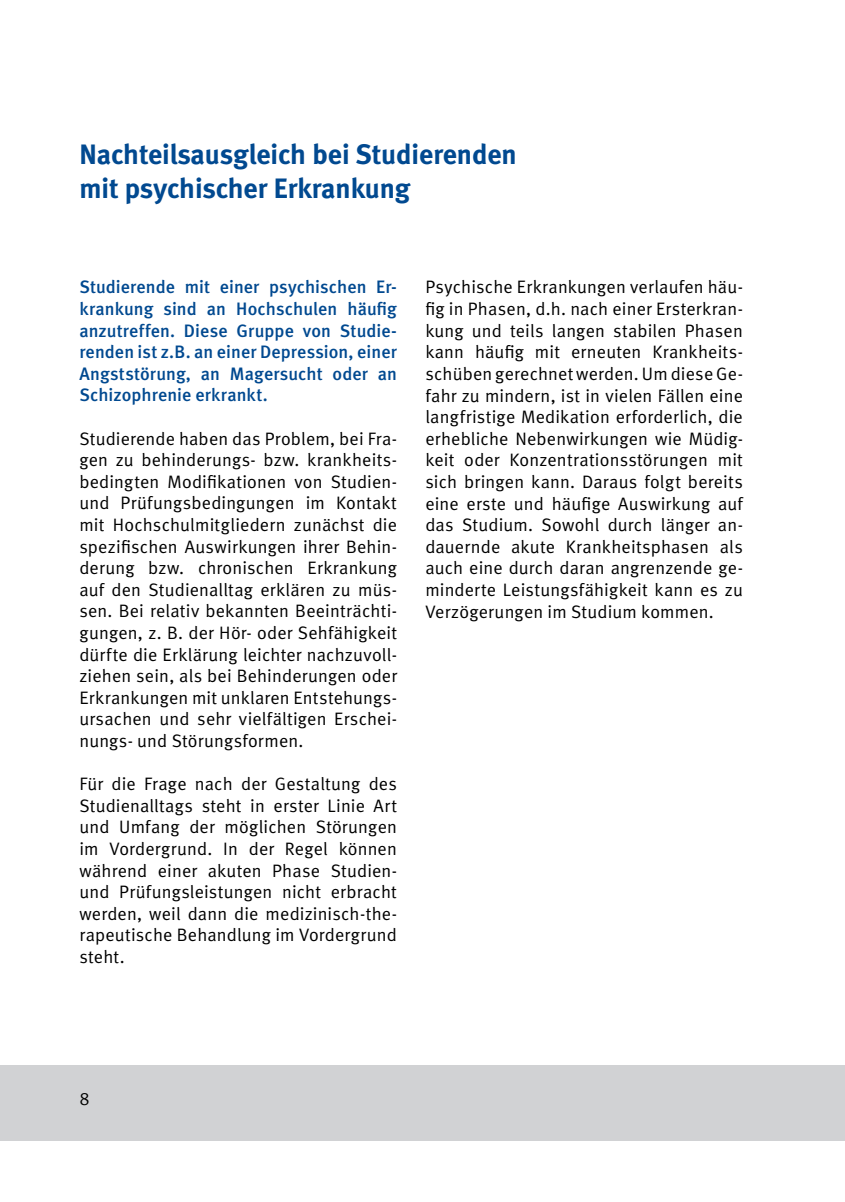
<style>
.page{position:relative;width:845px;height:1202px;background:#fff}
.page>*{position:absolute;margin:0;border:0;box-sizing:border-box;transform-origin:0 0}
.t1{font:700 28px "Meta";color:#014990}
.t2{font:18px/21.6px "Meta Normal";letter-spacing:.01em;color:#010100;text-align:justify}
.t3{font:500 18px/21.6px "Meta";letter-spacing:.005em;color:#014990;text-align:justify}
</style>
<div class="page">
<div style="left:0;top:1066px;width:845px;height:75px;background:#d1d2d4"></div>
<p class="t1" style="left:79px;top:138px;width:439px">Nachteilsausgleich bei Studierenden</p>
<h3 class="t1" style="left:79px;top:171px;width:332px">mit psychischer Erkrankung</h3>
<p class="t3" style="left:79px;top:276px;width:319px">Studierende mit einer psychischen Er&shy;krankung sind an Hochschulen häufig anzutreffen. Diese Gruppe von Studie&shy;renden ist z.B. an einer Depression, einer Angststörung, an Magersucht oder an Schizophrenie erkrankt.</p>
<p class="t2" style="left:79px;top:427px;width:319px">Studierende haben das Problem, bei Fra&shy;gen zu behinderungs- bzw. krankheits&shy;bedingten Modifikationen von Studien&shy;und Prüfungsbedingungen im Kontakt mit Hochschulmitgliedern zunächst die spezifischen Auswirkungen ihrer Behin&shy;derung bzw. chronischen Erkrankung auf den Studienalltag erklären zu müs&shy;sen. Bei relativ bekannten Beeinträchti&shy;gungen, z. B. der Hör- oder Sehfähigkeit dürfte die Erklärung leichter nachzuvoll&shy;ziehen sein, als bei Behinderungen oder Erkrankungen mit unklaren Entstehungs&shy;ursachen und sehr vielfältigen Erschei&shy;nungs- und Störungsformen.</p>
<p class="t2" style="left:79px;top:773px;width:319px">Für die Frage nach der Gestaltung des Studienalltags steht in erster Linie Art und Umfang der möglichen Störungen im Vordergrund. In der Regel können während einer akuten Phase Studien&shy;und Prüfungsleistungen nicht erbracht werden, weil dann die medizinisch-the&shy;rapeutische Behandlung im Vordergrund steht.</p>
<p class="t2" style="left:425px;top:276px;width:319px">Psychische Erkrankungen verlaufen häu&shy;fig in Phasen, d.h. nach einer Ersterkran&shy;kung und teils langen stabilen Phasen kann häufig mit erneuten Krankheits&shy;schüben gerechnet werden. Um diese Ge&shy;fahr zu mindern, ist in vielen Fällen eine langfristige Medikation erforderlich, die erhebliche Nebenwirkungen wie Müdig&shy;keit oder Konzentrationsstörungen mit sich bringen kann. Daraus folgt bereits eine erste und häufige Auswirkung auf das Studium. Sowohl durch länger an&shy;dauernde akute Krankheitsphasen als auch eine durch daran angrenzende ge&shy;minderte Leistungsfähigkeit kann es zu Verzögerungen im Studium kommen.</p>
<p class="t2" style="left:79px;top:1087px;width:12px">8</p>
</div>
